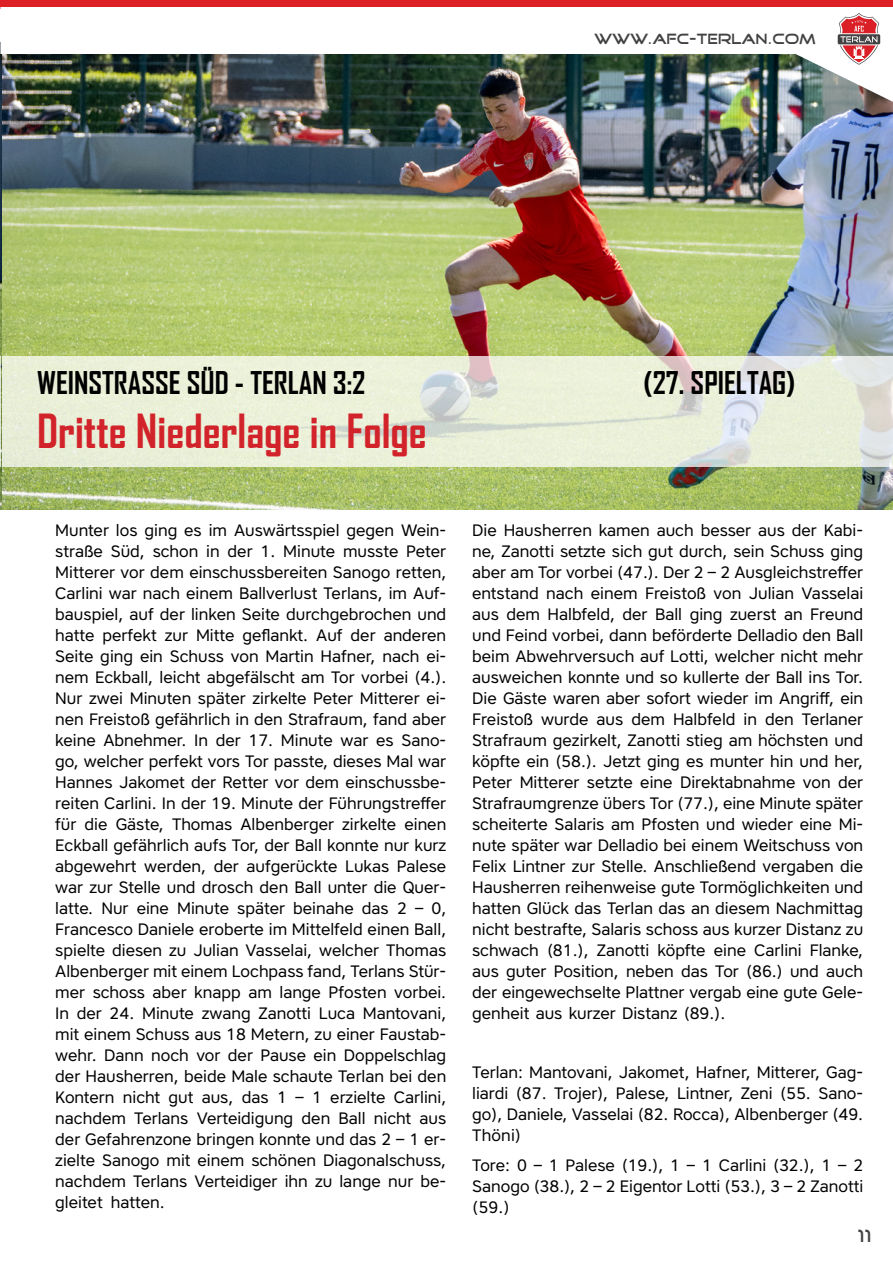
<style>
.page{position:relative;width:893px;height:1263px;background:#fff}
.page>*{position:absolute;margin:0;border:0;box-sizing:border-box;transform-origin:0 0}
.t1{font:700 45px "Agency FB";color:#d2232a}
.t2{font:700 30px "Agency FB";color:#000}
.t3{font:18px "Good Times";color:#414042}
.Mannschaft{font:16.5px/21px "Core Sans A45";color:#000;text-align:justify}
.t4{font:15px "Good Times";color:#414042}
</style>
<div class="page">
<img style="left:1px;top:102px;width:892px;height:407px">
<svg style="left:1px;top:356px;width:892px;height:110px;background:#e7ecd8"></svg>
<hr style="left:0;top:43px;width:1px;height:466px;background:#414042">
<hr style="left:0;top:356px;width:1px;height:110px;background:#fff">
<img style="left:0;top:6px;width:893px;height:96px">
<svg style="left:838px;top:13px;width:42px;height:52px"></svg>
<div style="left:0;top:0;width:893px;height:6px;background:#dd1f26"></div>
<p class="t4" style="left:594px;top:32px;width:224px">WWW.AFC-TERLAN.COM</p>
<p class="t2" style="left:37px;top:364px;width:330px">WEINSTRASSE SÜD - TERLAN 3:2</p>
<p class="t2" style="left:644px;top:364px;width:153px">(27. SPIELTAG)</p>
<p class="t1" style="left:37px;top:403px;width:391px">Dritte Niederlage in Folge</p>
<p class="Mannschaft" style="left:55px;top:519px;width:393px">Munter los ging es im Auswärtsspiel gegen Wein&shy;straße Süd, schon in der 1. Minute musste Peter Mitterer vor dem einschussbereiten Sanogo retten, Carlini war nach einem Ballverlust Terlans, im Auf&shy;bauspiel, auf der linken Seite durchgebrochen und hatte perfekt zur Mitte geflankt. Auf der anderen Seite ging ein Schuss von Martin Hafner, nach ei&shy;nem Eckball, leicht abgefälscht am Tor vorbei (4.).<br>Nur zwei Minuten später zirkelte Peter Mitterer ei&shy;nen Freistoß gefährlich in den Strafraum, fand aber keine Abnehmer. In der 17. Minute war es Sano&shy;go, welcher perfekt vors Tor passte, dieses Mal war Hannes Jakomet der Retter vor dem einschussbe&shy;reiten Carlini. In der 19. Minute der Führungstreffer für die Gäste, Thomas Albenberger zirkelte einen Eckball gefährlich aufs Tor, der Ball konnte nur kurz abgewehrt werden, der aufgerückte Lukas Palese war zur Stelle und drosch den Ball unter die Quer&shy;latte. Nur eine Minute später beinahe das 2 – 0, Francesco Daniele eroberte im Mittelfeld einen Ball, spielte diesen zu Julian Vasselai, welcher Thomas Albenberger mit einem Lochpass fand, Terlans Stür&shy;mer schoss aber knapp am lange Pfosten vorbei.<br>In der 24. Minute zwang Zanotti Luca Mantovani, mit einem Schuss aus 18 Metern, zu einer Faustab&shy;wehr. Dann noch vor der Pause ein Doppelschlag der Hausherren, beide Male schaute Terlan bei den Kontern nicht gut aus, das 1 – 1 erzielte Carlini, nachdem Terlans Verteidigung den Ball nicht aus der Gefahrenzone bringen konnte und das 2 – 1 er&shy;zielte Sanogo mit einem schönen Diagonalschuss, nachdem Terlans Verteidiger ihn zu lange nur be&shy;gleitet hatten.</p>
<p class="Mannschaft" style="left:472px;top:519px;width:393px">Die Hausherren kamen auch besser aus der Kabi&shy;ne, Zanotti setzte sich gut durch, sein Schuss ging aber am Tor vorbei (47.). Der 2 – 2 Ausgleichstreffer entstand nach einem Freistoß von Julian Vasselai aus dem Halbfeld, der Ball ging zuerst an Freund und Feind vorbei, dann beförderte Delladio den Ball beim Abwehrversuch auf Lotti, welcher nicht mehr ausweichen konnte und so kullerte der Ball ins Tor.<br>Die Gäste waren aber sofort wieder im Angriff, ein Freistoß wurde aus dem Halbfeld in den Terlaner Strafraum gezirkelt, Zanotti stieg am höchsten und köpfte ein (58.). Jetzt ging es munter hin und her, Peter Mitterer setzte eine Direktabnahme von der Strafraumgrenze übers Tor (77.), eine Minute später scheiterte Salaris am Pfosten und wieder eine Mi&shy;nute später war Delladio bei einem Weitschuss von Felix Lintner zur Stelle. Anschließend vergaben die Hausherren reihenweise gute Tormöglichkeiten und hatten Glück das Terlan das an diesem Nachmittag nicht bestrafte, Salaris schoss aus kurzer Distanz zu schwach (81.), Zanotti köpfte eine Carlini Flanke, aus guter Position, neben das Tor (86.) und auch der eingewechselte Plattner vergab eine gute Gele&shy;genheit aus kurzer Distanz (89.).</p>
<p class="Mannschaft" style="left:472px;top:1061px;width:392px">Terlan: Mantovani, Jakomet, Hafner, Mitterer, Gag&shy;liardi (87. Trojer), Palese, Lintner, Zeni (55. Sano&shy;go), Daniele, Vasselai (82. Rocca), Albenberger (49.<br>Thöni)</p>
<p class="Mannschaft" style="left:472px;top:1154px;width:393px">Tore: 0 – 1 Palese (19.), 1 – 1 Carlini (32.), 1 – 2<br>Sanogo (38.), 2 – 2 Eigentor Lotti (53.), 3 – 2 Zanotti (59.)</p>
<p class="t3" style="left:858px;top:1227px;width:15px">11</p>
</div>
